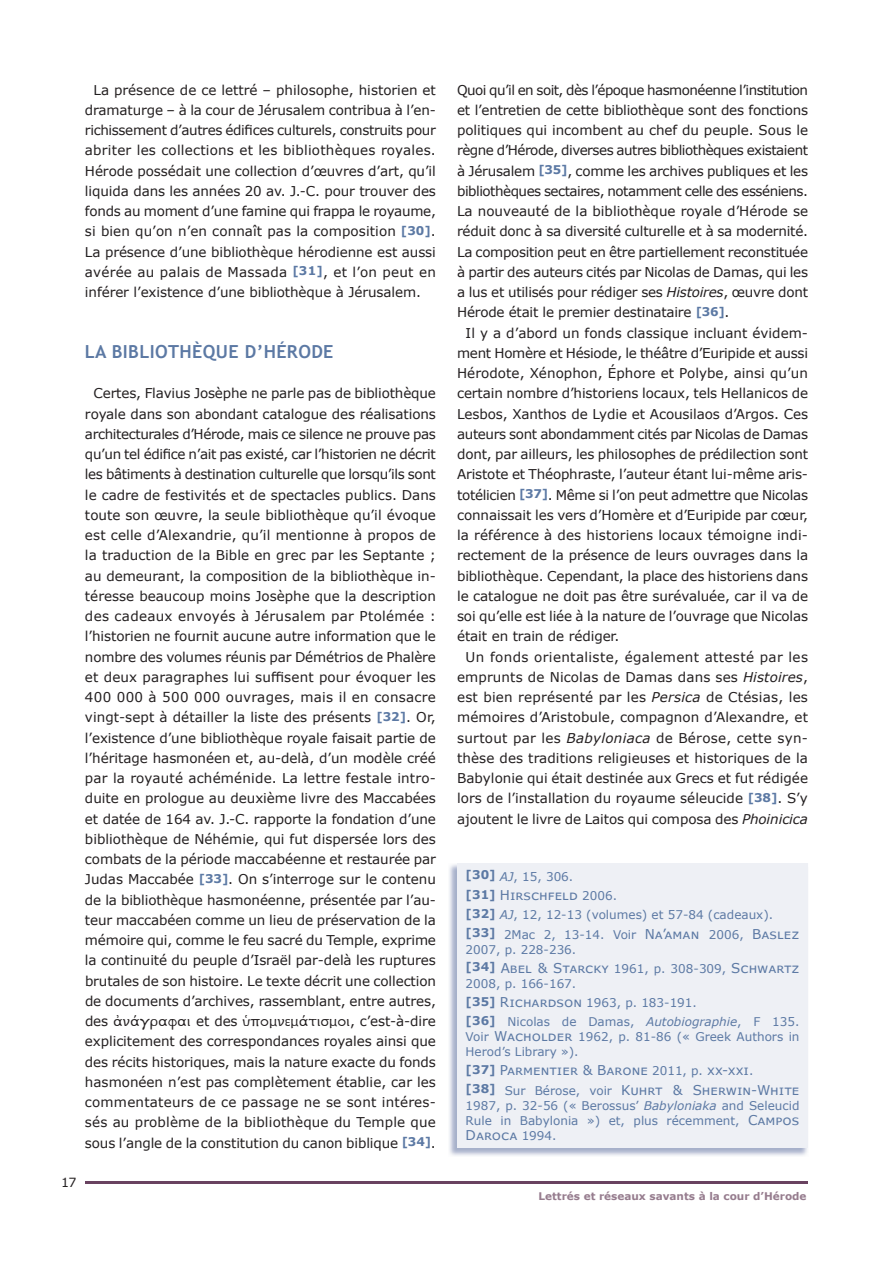
<style>
.page{position:relative;width:893px;height:1263px;background:#fff}
.page>*{position:absolute;margin:0;border:0;box-sizing:border-box;transform-origin:0 0}
.t1{font:700 18px "Trebuchet MS";letter-spacing:.02em;color:#5c79a4}
.t2{font:15.9px "New Athena Unicode";letter-spacing:-.005em;color:#231f20}
.t3{font:13.5px/20.2px "Verdana";letter-spacing:-.005em;color:#231f20;text-align:justify}
.t4{font:13.5px/19.2px "Verdana";color:#5c79a4}
.t5{font:12.6px "Verdana";color:#231f20}
.t6{font:12px/19.2px "Verdana";color:#5c79a4}
.t7{font:700 10.5px "Verdana";color:#967c8e}
.s1{font-weight:700;font-size:12px;color:#5c79a4}
.s2{font-family:"Verdana";font-size:13.5px}
.s3{font-style:italic}
.s4{font-weight:700}
.s5{font-weight:700;font-size:12px}
.s6{font-size:12px}
.s7{font-size:13.5px}
</style>
<div class="page">
<hr style="left:85px;top:1182px;width:723px;height:2px;background:#694260">
<img style="left:449px;top:864px;width:358px;height:292px">
<div style="left:457px;top:863px;width:351px;height:285px;background:#eef0f5"></div>
<p class="t3" style="left:85px;top:79px;width:352px;text-indent:9px">La présence de ce lettré – philosophe, historien et dramaturge – à la cour de Jérusalem contribua à l’en&shy;richissement d’autres édifices culturels, construits pour abriter les collections et les bibliothèques royales.<br>Hérode possédait une collection d’œuvres d’art, qu’il liquida dans les années 20 av. J.-C. pour trouver des fonds au moment d’une famine qui frappa le royaume, si bien qu’on n’en connaît pas la composition <span class="s1">[30]</span>.<br>La présence d’une bibliothèque hérodienne est aussi avérée au palais de Massada <span class="s1">[31]</span>, et l’on peut en inférer l’existence d’une bibliothèque à Jérusalem.</p>
<h1 class="t1" style="left:85px;top:341px;width:250px">LA BIBLIOTHÈQUE D’HÉRODE</h1>
<p class="t3" style="left:85px;top:383px;width:352px;text-indent:9px">Certes, Flavius Josèphe ne parle pas de bibliothèque royale dans son abondant catalogue des réalisations architecturales d’Hérode, mais ce silence ne prouve pas qu’un tel édifice n’ait pas existé, car l’historien ne décrit les bâtiments à destination culturelle que lorsqu’ils sont le cadre de festivités et de spectacles publics. Dans toute son œuvre, la seule bibliothèque qu’il évoque est celle d’Alexandrie, qu’il mentionne à propos de la traduction de la Bible en grec par les Septante ; au demeurant, la composition de la bibliothèque in&shy;téresse beaucoup moins Josèphe que la description des cadeaux envoyés à Jérusalem par Ptolémée : l’historien ne fournit aucune autre information que le nombre des volumes réunis par Démétrios de Phalère et deux paragraphes lui suffisent pour évoquer les 400 000 à 500 000 ouvrages, mais il en consacre vingt-sept à détailler la liste des présents <span class="s1">[32]</span>. Or, l’existence d’une bibliothèque royale faisait partie de l’héritage hasmonéen et, au-delà, d’un modèle créé par la royauté achéménide. La lettre festale intro&shy;duite en prologue au deuxième livre des Maccabées et datée de 164 av. J.-C. rapporte la fondation d’une bibliothèque de Néhémie, qui fut dispersée lors des combats de la période maccabéenne et restaurée par Judas Maccabée <span class="s1">[33]</span>. On s’interroge sur le contenu de la bibliothèque hasmonéenne, présentée par l’au&shy;teur maccabéen comme un lieu de préservation de la mémoire qui, comme le feu sacré du Temple, exprime la continuité du peuple d’Israël par-delà les ruptures brutales de son histoire. Le texte décrit une collection de documents d’archives, rassemblant, entre autres,</p>
<p class="t2" style="left:85px;top:1014px;width:352px"><span class="s2">des</span> ἀνάγραφαι <span class="s2">et des</span> ὑπομνεμάτισμοι<span class="s2">, c’est-à-dire</span></p>
<p class="t3" style="left:85px;top:1031px;width:352px">explicitement des correspondances royales ainsi que des récits historiques, mais la nature exacte du fonds hasmonéen n’est pas complètement établie, car les commentateurs de ce passage ne se sont intéres&shy;sés au problème de la bibliothèque du Temple que sous l’angle de la constitution du canon biblique <span class="s1">[34]</span>.</p>
<p class="t5" style="left:61px;top:1174px;width:17px">17</p>
<p class="t3" style="left:457px;top:79px;width:352px">Quoi qu’il en soit, dès l’époque hasmonéenne l’institution et l’entretien de cette bibliothèque sont des fonctions politiques qui incombent au chef du peuple. Sous le règne d’Hérode, diverses autres bibliothèques existaient à Jérusalem <span class="s1">[35]</span>, comme les archives publiques et les bibliothèques sectaires, notamment celle des esséniens.<br>La nouveauté de la bibliothèque royale d’Hérode se réduit donc à sa diversité culturelle et à sa modernité.<br>La composition peut en être partiellement reconstituée à partir des auteurs cités par Nicolas de Damas, qui les a lus et utilisés pour rédiger ses <span class="s3">Histoires</span>, œuvre dont Hérode était le premier destinataire <span class="s1">[36]</span>.</p>
<p class="t3" style="left:457px;top:322px;width:352px;text-indent:9px">Il y a d’abord un fonds classique incluant évidem&shy;ment Homère et Hésiode, le théâtre d’Euripide et aussi Hérodote, Xénophon, Éphore et Polybe, ainsi qu’un certain nombre d’historiens locaux, tels Hellanicos de Lesbos, Xanthos de Lydie et Acousilaos d’Argos. Ces auteurs sont abondamment cités par Nicolas de Damas dont, par ailleurs, les philosophes de prédilection sont Aristote et Théophraste, l’auteur étant lui-même aris&shy;totélicien <span class="s1">[37]</span>. Même si l’on peut admettre que Nicolas connaissait les vers d’Homère et d’Euripide par cœur, la référence à des historiens locaux témoigne indi&shy;rectement de la présence de leurs ouvrages dans la bibliothèque. Cependant, la place des historiens dans le catalogue ne doit pas être surévaluée, car il va de soi qu’elle est liée à la nature de l’ouvrage que Nicolas était en train de rédiger.</p>
<p class="t3" style="left:457px;top:646px;width:352px;text-indent:9px">Un fonds orientaliste, également attesté par les emprunts de Nicolas de Damas dans ses <span class="s3">Histoires</span>, est bien représenté par les <span class="s3">Persica</span> de Ctésias, les mémoires d’Aristobule, compagnon d’Alexandre, et surtout par les <span class="s3">Babyloniaca</span> de Bérose, cette syn&shy;thèse des traditions religieuses et historiques de la Babylonie qui était destinée aux Grecs et fut rédigée lors de l’installation du royaume séleucide <span class="s1">[38]</span>. S’y ajoutent le livre de Laitos qui composa des <span class="s3">Phoinicica</span></p>
<p class="t6" style="left:466px;top:867px;width:109px"><span class="s4">[30]</span> <span class="s3">AJ</span>, 15, 306.</p>
<p class="t4" style="left:466px;top:885px;width:153px"><span class="s5">[31]</span> HIRSCHFELD <span class="s6">2006.</span></p>
<p class="t6" style="left:466px;top:905px;width:335px"><span class="s4">[32]</span> <span class="s3">AJ</span>, 12, 12-13 (volumes) et 57-84 (cadeaux). <span class="s4">[33]</span> 2Mac 2, 13-14. Voir <span class="s7">NA’AMAN</span> 2006, <span class="s7">BASLEZ</span></p>
<p class="t6" style="left:466px;top:939px;width:112px">2007, p. 228-236.</p>
<p class="t4" style="left:466px;top:958px;width:335px"><span class="s5">[34]</span> ABEL &amp; STARCKY <span class="s6">1961, p. 308-309,</span> SCHWARTZ</p>
<p class="t6" style="left:466px;top:973px;width:335px">2008, p. 166-167.<br><span class="s4">[35]</span> <span class="s7">RICHARDSON</span> 1963, p. 183-191.<br><span class="s4">[36]</span> Nicolas de Damas, <span class="s3">Autobiographie</span>, F 135.</p>
<p class="t6" style="left:466px;top:1029px;width:335px;line-height:15px">Voir <span class="s7">WACHOLDER</span> 1962, p. 81-86 (« Greek Authors in<br>Herod’s Library »).</p>
<p class="t4" style="left:466px;top:1060px;width:335px"><span class="s5">[37]</span> PARMENTIER &amp; BARONE <span class="s6">2011, p.</span> XX-XXI<span class="s6">.<br></span><span class="s5">[38]</span> <span class="s6">Sur Bérose, voir</span> KUHRT &amp; SHERWIN-WHITE</p>
<p class="t6" style="left:466px;top:1097px;width:335px;line-height:15px">1987, p. 32-56 (« Berossus’ <span class="s3">Babyloniaka</span> and Seleucid<br>Rule in Babylonia ») et, plus récemment, <span class="s7">CAMPOS</span></p>
<p class="t4" style="left:466px;top:1125px;width:92px">DAROCA <span class="s6">1994.</span></p>
<p class="t7" style="left:538px;top:1190px;width:270px">Lettrés et réseaux savants à la cour d’Hérode</p>
</div>
